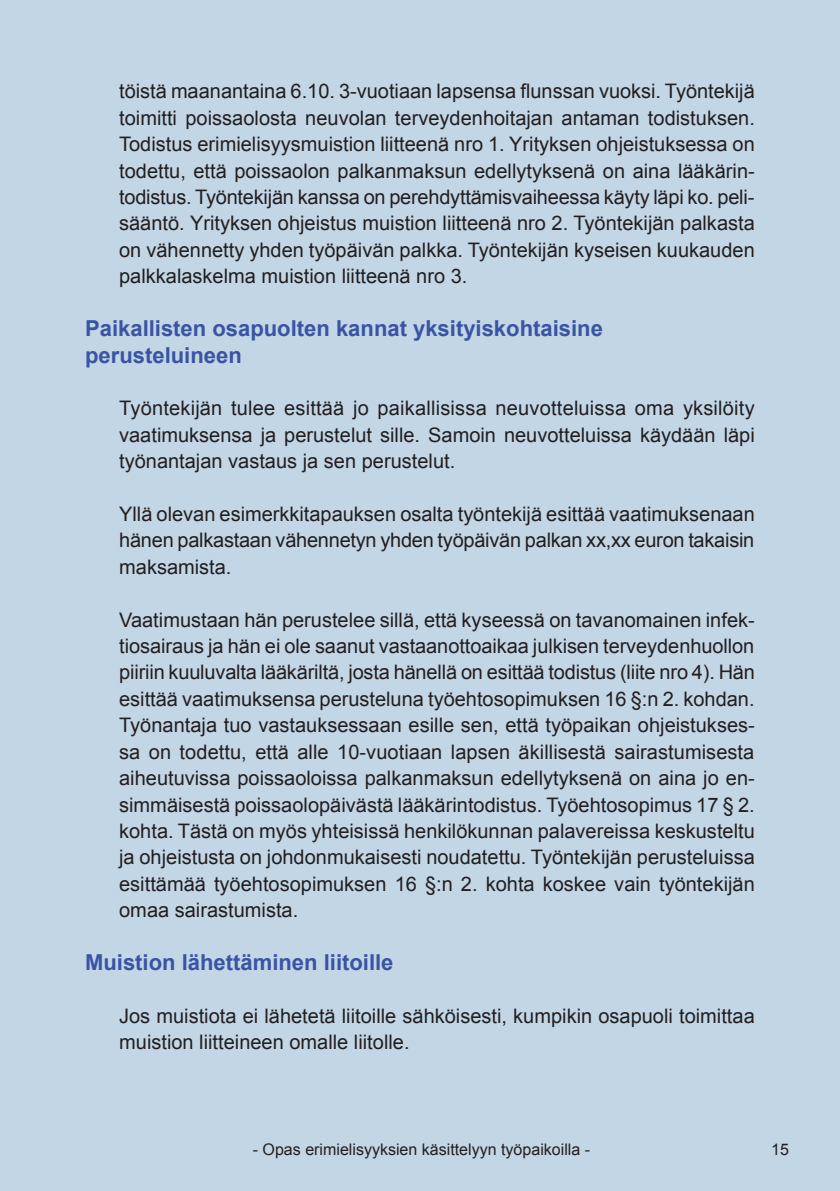
<style>
.page{position:relative;width:840px;height:1191px;background:#fff}
.page>*{position:absolute;margin:0;border:0;box-sizing:border-box;transform-origin:0 0}
.Väliotsikko_1{font:700 22px/26.4px "Arial";color:#3a53a3}
.Leipäteksti{font:20px/26.4px "Arial";color:#231f20;text-align:justify}
.t1{font:16px "Arial";color:#231f20}
</style>
<div class="page">
<div style="left:0;top:0;width:839px;height:1191px;background:#c2d6e6"></div>
<p class="Leipäteksti" style="left:119px;top:78px;width:637px">töistä maanantaina 6.10. 3-vuotiaan lapsensa flunssan vuoksi. Työntekijä toimitti poissaolosta neuvolan terveydenhoitajan antaman todistuksen.<br>Todistus erimielisyysmuistion liitteenä nro 1. Yrityksen ohjeistuksessa on todettu, että poissaolon palkanmaksun edellytyksenä on aina lääkärin&shy;todistus. Työntekijän kanssa on perehdyttämisvaiheessa käyty läpi ko. peli&shy;sääntö. Yrityksen ohjeistus muistion liitteenä nro 2. Työntekijän palkasta on vähennetty yhden työpäivän palkka. Työntekijän kyseisen kuukauden palkkalaskelma muistion liitteenä nro 3.</p>
<p class="Väliotsikko_1" style="left:85px;top:316px;width:519px">Paikallisten osapuolten kannat yksityiskohtaisine perusteluineen</p>
<p class="Leipäteksti" style="left:119px;top:395px;width:636px">Työntekijän tulee esittää jo paikallisissa neuvotteluissa oma yksilöity vaatimuksensa ja perustelut sille. Samoin neuvotteluissa käydään läpi työnantajan vastaus ja sen perustelut.</p>
<p class="Leipäteksti" style="left:119px;top:501px;width:636px">Yllä olevan esimerkkitapauksen osalta työntekijä esittää vaatimuksenaan hänen palkastaan vähennetyn yhden työpäivän palkan xx,xx euron takaisin maksamista.</p>
<p class="Leipäteksti" style="left:119px;top:606px;width:637px">Vaatimustaan hän perustelee sillä, että kyseessä on tavanomainen infek&shy;tiosairaus ja hän ei ole saanut vastaanottoaikaa julkisen terveydenhuollon piiriin kuuluvalta lääkäriltä, josta hänellä on esittää todistus (liite nro 4). Hän esittää vaatimuksensa perusteluna työehtosopimuksen 16 §:n 2. kohdan.</p>
<p class="Leipäteksti" style="left:119px;top:712px;width:636px">Työnantaja tuo vastauksessaan esille sen, että työpaikan ohjeistukses&shy;sa on todettu, että alle 10-vuotiaan lapsen äkillisestä sairastumisesta aiheutuvissa poissaoloissa palkanmaksun edellytyksenä on aina jo en&shy;simmäisestä poissaolopäivästä lääkärintodistus. Työehtosopimus 17 § 2. kohta. Tästä on myös yhteisissä henkilökunnan palavereissa keskusteltu ja ohjeistusta on johdonmukaisesti noudatettu. Työntekijän perusteluissa esittämää työehtosopimuksen 16 §:n 2. kohta koskee vain työntekijän omaa sairastumista.</p>
<p class="Väliotsikko_1" style="left:85px;top:949px;width:310px">Muistion lähettäminen liitoille</p>
<p class="Leipäteksti" style="left:119px;top:1002px;width:636px">Jos muistiota ei lähetetä liitoille sähköisesti, kumpikin osapuoli toimittaa muistion liitteineen omalle liitolle.</p>
<p class="t1" style="left:253px;top:1138px;width:338px">- Opas erimielisyyksien käsittelyyn työpaikoilla -</p>
<p class="t1" style="left:770px;top:1138px;width:19px">15</p>
</div>
